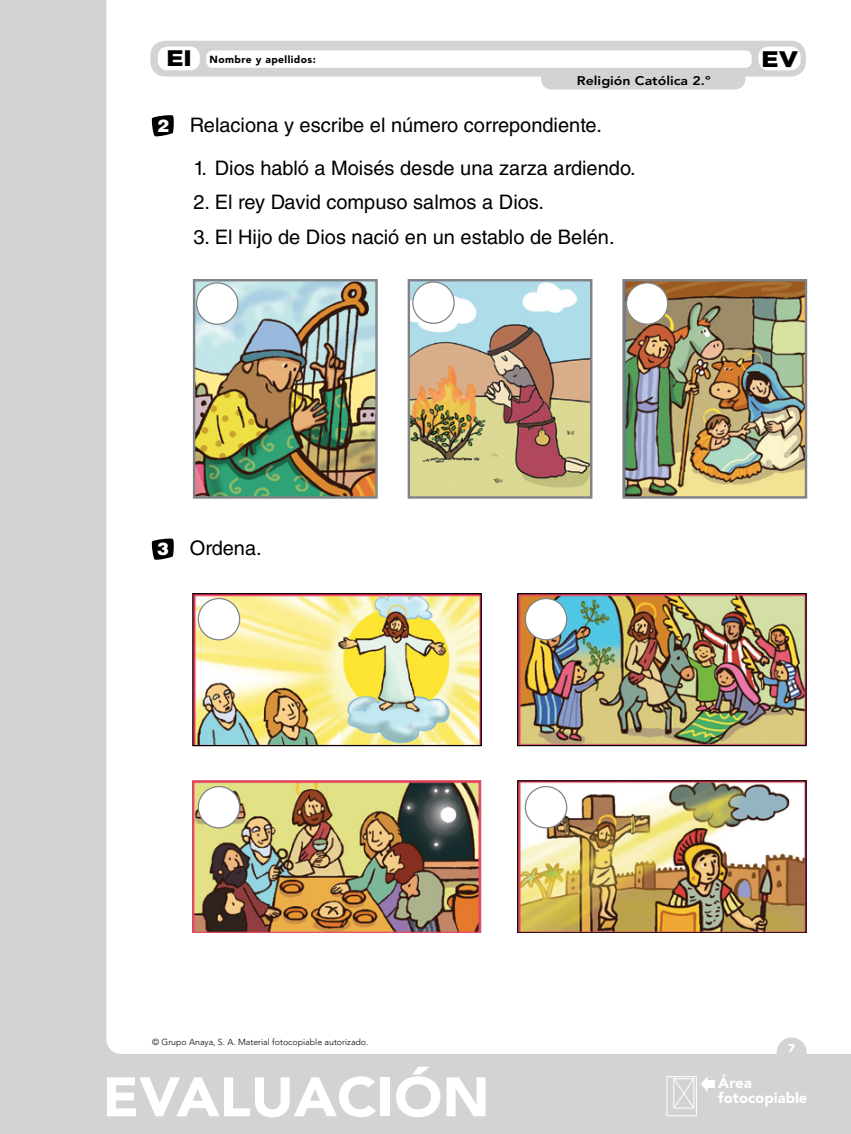
<style>
.page{position:relative;width:851px;height:1134px;background:#fff}
.page>*{position:absolute;margin:0;border:0;box-sizing:border-box;transform-origin:0 0}
.t1{font:900 55px "Avenir LT Std";color:#fff;scale:1.06 1}
.t2{font:900 22.5px "Gotham";color:#000;scale:1.13 1}
.textoLecturaReligion{font:20px "Helvetica LT Std";color:#000}
.preguntas{font:20px "Helvetica LT Std";color:#000}
.t3{font:900 17.5px "Helvetica LT Std";color:#fff}
.t4{font:900 14.88px "Avenir LT Std";color:#fff}
.t5{font:800 12.5px "Avenir LT Std";color:#000;scale:1.13 1}
.nuclTextoNo{font:900 11.25px "Gotham";color:#fff}
.t6{font:900 10.25px "Avenir LT Std";letter-spacing:.04em;color:#000}
.nuclTextoNo-2{font:300 8.75px "Avenir LT Std";color:#000}
</style>
<div class="page">
<div style="left:0;top:0;width:850px;height:1134px;background:#d1d3d4"></div>
<div style="left:106px;top:0;width:744px;height:1054px;background:#fff"></div>
<div style="left:776px;top:1037px;width:30px;height:30px;background:#d1d3d4;border-radius:50%"></div>
<div style="left:683px;top:69px;width:68px;height:17px;background:#fff;border-radius:6px"></div>
<div style="left:273px;top:69px;width:247px;height:18px;background:#fff;border-radius:6px"></div>
<div style="left:541px;top:60px;width:204px;height:29px;background:#d1d3d4;border-radius:11px"></div>
<div style="left:150px;top:41px;width:655px;height:36px;background:#d1d3d4;border-radius:15px"></div>
<div style="left:758px;top:47px;width:42px;height:23px;background:#fff;border-radius:10px"></div>
<div style="left:206px;top:50px;width:545px;height:18px;background:#fff;border-radius:6px"></div>
<div style="left:158px;top:47px;width:42px;height:23px;background:#fff;border-radius:10px"></div>
<div style="left:666px;top:1076px;width:30px;height:40px;border:1px solid #fff"></div>
<svg style="left:672px;top:1076px;width:35px;height:33px"></svg>
<div style="left:706px;top:1081px;width:8px;height:7px;background:#fff"></div>
<svg style="left:151px;top:114px;width:23px;height:23px"></svg>
<svg style="left:151px;top:538px;width:23px;height:23px"></svg>
<img style="left:196px;top:282px;width:178px;height:214px">
<div style="left:193px;top:279px;width:184px;height:220px;border:2px solid #808285"></div>
<img style="left:625px;top:282px;width:179px;height:214px">
<div style="left:622px;top:279px;width:185px;height:220px;border:2px solid #808285"></div>
<img style="left:410px;top:282px;width:179px;height:214px">
<div style="left:407px;top:279px;width:185px;height:220px;border:2px solid #808285"></div>
<div style="left:196px;top:283px;width:42px;height:41px;background:#fff;border-radius:50%"></div>
<div style="left:196px;top:282px;width:42px;height:43px;border:1px solid #808285;border-radius:50%"></div>
<div style="left:626px;top:283px;width:41px;height:41px;background:#fff;border-radius:50%"></div>
<div style="left:625px;top:282px;width:43px;height:43px;border:1px solid #808285;border-radius:50%"></div>
<div style="left:413px;top:282px;width:41px;height:41px;background:#fff;border-radius:50%"></div>
<div style="left:412px;top:281px;width:42px;height:43px;border:1px solid #808285;border-radius:50%"></div>
<img style="left:194px;top:595px;width:286px;height:149px">
<div style="left:192px;top:593px;width:290px;height:153px;border:1px solid #000"></div>
<img style="left:519px;top:595px;width:285px;height:149px">
<div style="left:517px;top:593px;width:289px;height:153px;border:1px solid #000"></div>
<img style="left:193px;top:781px;width:288px;height:152px">
<img style="left:519px;top:783px;width:285px;height:148px">
<div style="left:517px;top:781px;width:289px;height:152px;border:1px solid #000"></div>
<div style="left:198px;top:598px;width:41px;height:42px;background:#fff;border-radius:50%"></div>
<div style="left:198px;top:598px;width:42px;height:42px;border:1px solid #808285;border-radius:50%"></div>
<div style="left:198px;top:786px;width:41px;height:42px;background:#fff;border-radius:50%"></div>
<div style="left:198px;top:786px;width:42px;height:42px;border:1px solid #808285;border-radius:50%"></div>
<div style="left:525px;top:598px;width:41px;height:42px;background:#fff;border-radius:50%"></div>
<div style="left:524px;top:598px;width:43px;height:42px;border:1px solid #808285;border-radius:50%"></div>
<div style="left:525px;top:786px;width:41px;height:42px;background:#fff;border-radius:50%"></div>
<div style="left:524px;top:786px;width:43px;height:42px;border:1px solid #808285;border-radius:50%"></div>
<p class="t2" style="left:166px;top:43px;width:24px">EI</p>
<p class="t6" style="left:209px;top:53px;width:108px">Nombre y apellidos:</p>
<p class="t2" style="left:761px;top:44px;width:34px">EV</p>
<p class="t5" style="left:576px;top:73px;width:120px">Religión Católica 2.º</p>
<p class="t3" style="left:157px;top:114px;width:13px">2</p>
<p class="preguntas" style="left:190px;top:113px;width:413px">Relaciona y escribe el número correpondiente.</p>
<p class="textoLecturaReligion" style="left:193px;top:156px;width:444px">1. Dios habló a Moisés desde una zarza ardiendo.</p>
<p class="textoLecturaReligion" style="left:193px;top:190px;width:352px">2. El rey David compuso salmos a Dios.</p>
<p class="textoLecturaReligion" style="left:193px;top:225px;width:422px">3. El Hijo de Dios nació en un establo de Belén.</p>
<p class="t3" style="left:157px;top:537px;width:13px">3</p>
<p class="preguntas" style="left:190px;top:537px;width:73px">Ordena.</p>
<p class="nuclTextoNo-2" style="left:152px;top:1037px;width:218px">© Grupo Anaya, S. A. Material fotocopiable autorizado.</p>
<p class="t1" style="left:102px;top:1064px;width:367px">EVALUACIÓN</p>
<p class="t4" style="left:718px;top:1073px;width:35px">Área</p>
<p class="nuclTextoNo" style="left:788px;top:1040px;width:8px">7</p>
<p class="t4" style="left:718px;top:1088px;width:91px">fotocopiable</p>
</div>
